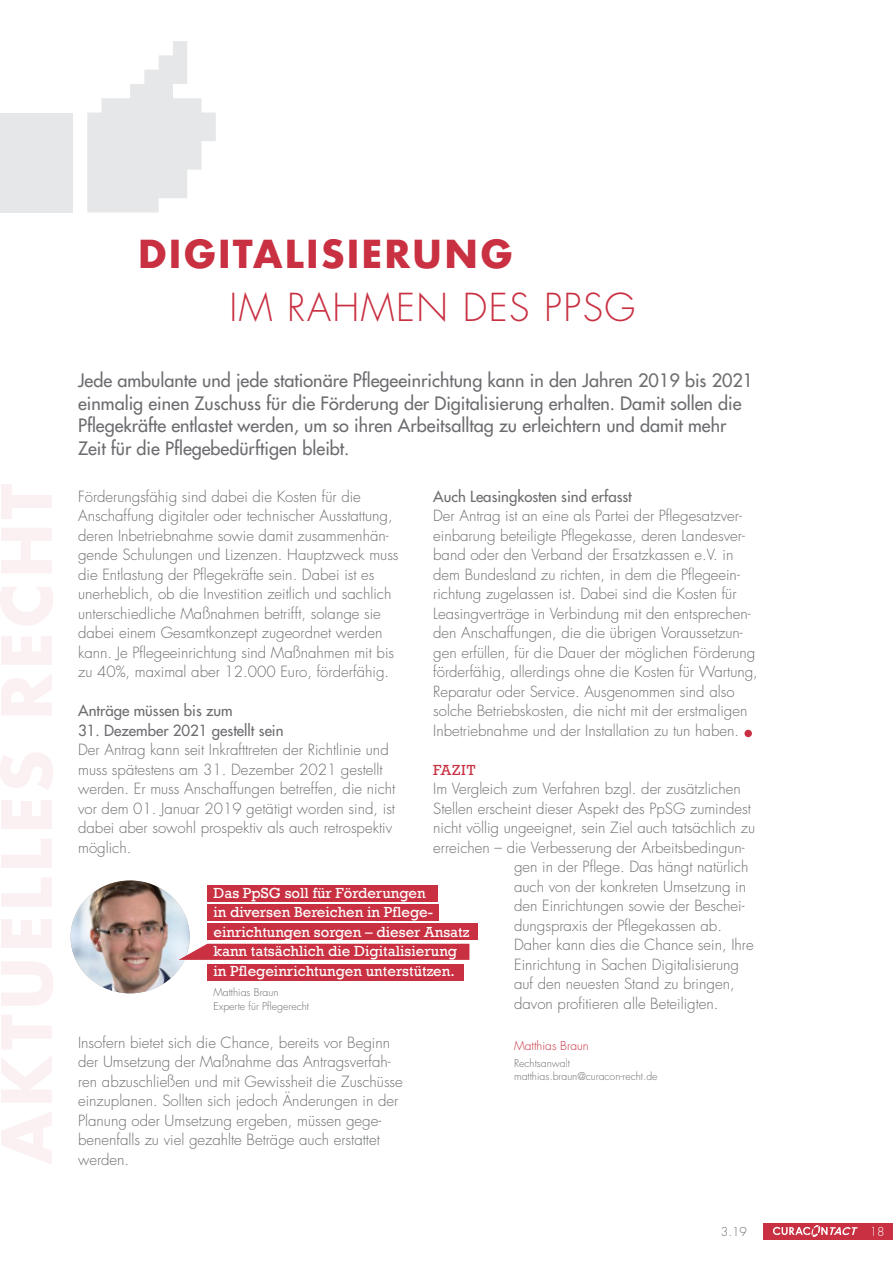
<style>
.page{position:relative;width:893px;height:1263px;background:#fff}
.page>*{position:absolute;margin:0;border:0;box-sizing:border-box;transform-origin:0 0}
.t1{font:700 37.5px "Futura";letter-spacing:.04em;color:#c93041}
.t2{font:300 37.5px "Futura";letter-spacing:.04em;color:#c93041}
.t3{font:18px/22.5px "Futura";color:#6c6d70}
.t4{font:300 15px/19.5px "Futura";color:#6c6d70}
.t5{font:15px/19.5px "Rockwell";color:#fff}
.t6{font:15px "Futura";color:#6c6d70}
.t7{font:15px "Rockwell";letter-spacing:.05em;color:#c93041}
.t8{font:300 12px "Futura";color:#c93041}
.t9{font:300 12px "Futura";color:#6c6d70}
.t10{font:300 12px "Futura";color:#fff}
.t11{font:300 10.5px/13.5px "Futura";color:#6c6d70}
</style>
<div class="page">
<div style="left:764px;top:1223px;width:129px;height:16px;background:#c93041"></div>
<svg style="left:773px;top:1225px;width:85px;height:12px"></svg>
<div style="left:744px;top:730px;width:8px;height:7px;background:#c93041;border-radius:50%"></div>
<svg style="left:87px;top:41px;width:129px;height:171px"></svg>
<div style="left:0;top:113px;width:73px;height:99px;background:#e6e7e9"></div>
<div style="left:207px;top:885px;width:231px;height:16px;background:#c93041"></div>
<div style="left:207px;top:904px;width:231px;height:16px;background:#c93041"></div>
<div style="left:207px;top:923px;width:271px;height:17px;background:#c93041"></div>
<div style="left:207px;top:964px;width:256px;height:16px;background:#c93041"></div>
<img style="left:71px;top:880px;width:119px;height:113px">
<svg style="left:179px;top:944px;width:290px;height:16px;background:#cb3a4b"></svg>
<h1 class="t1" style="left:138px;top:227px;width:377px">DIGITALISIERUNG</h1>
<h1 class="t2" style="left:230px;top:283px;width:407px">IM RAHMEN DES PPSG</h1>
<p class="t3" style="left:78px;top:369px;width:677px">Jede ambulante und jede stationäre Pflegeeinrichtung kann in den Jahren 2019 bis 2021 einmalig einen Zuschuss für die Förderung der Digitalisierung erhalten. Damit sollen die Pflegekräfte entlastet werden, um so ihren Arbeitsalltag zu erleichtern und damit mehr Zeit für die Pflegebedürftigen bleibt.</p>
<p class="t6" style="left:433px;top:486px;width:200px">Auch Leasingkosten sind erfasst</p>
<p class="t4" style="left:433px;top:506px;width:326px">Der Antrag ist an eine als Partei der Pflegesatzver&shy;einbarung beteiligte Pflegekasse, deren Landesver&shy;band oder den Verband der Ersatzkassen e.V. in dem Bundesland zu richten, in dem die Pflegeein&shy;richtung zugelassen ist. Dabei sind die Kosten für Leasingverträge in Verbindung mit den entsprechen&shy;den Anschaffungen, die die übrigen Voraussetzun&shy;gen erfüllen, für die Dauer der möglichen Förderung förderfähig, allerdings ohne die Kosten für Wartung, Reparatur oder Service. Ausgenommen sind also solche Betriebskosten, die nicht mit der erstmaligen Inbetriebnahme und der Installation zu tun haben.</p>
<p class="t7" style="left:433px;top:761px;width:44px">FAZIT</p>
<p class="t4" style="left:433px;top:779px;width:309px">Im Vergleich zum Verfahren bzgl. der zusätzlichen</p>
<p class="t4" style="left:433px;top:799px;width:319px">Stellen erscheint dieser Aspekt des PpSG zumindest</p>
<p class="t4" style="left:433px;top:818px;width:324px">nicht völlig ungeeignet, sein Ziel auch tatsächlich zu</p>
<p class="t4" style="left:433px;top:838px;width:313px">erreichen – die Verbesserung der Arbeitsbedingun-</p>
<p class="t4" style="left:514px;top:857px;width:236px">gen in der Pflege. Das hängt natürlich</p>
<p class="t4" style="left:514px;top:877px;width:234px">auch von der konkreten Umsetzung in</p>
<p class="t4" style="left:514px;top:896px;width:232px">den Einrichtungen sowie der Beschei-</p>
<p class="t4" style="left:514px;top:916px;width:209px">dungspraxis der Pflegekassen ab.</p>
<p class="t4" style="left:514px;top:935px;width:241px">Daher kann dies die Chance sein, Ihre</p>
<p class="t4" style="left:514px;top:955px;width:226px">Einrichtung in Sachen Digitalisierung</p>
<p class="t4" style="left:514px;top:974px;width:222px">auf den neuesten Stand zu bringen,</p>
<p class="t4" style="left:514px;top:994px;width:206px">davon profitieren alle Beteiligten.</p>
<p class="t4" style="left:78px;top:487px;width:322px">Förderungsfähig sind dabei die Kosten für die Anschaffung digitaler oder technischer Ausstattung, deren Inbetriebnahme sowie damit zusammenhän&shy;gende Schulungen und Lizenzen. Hauptzweck muss die Entlastung der Pflegekräfte sein. Dabei ist es unerheblich, ob die Investition zeitlich und sachlich unterschiedliche Maßnahmen betrifft, solange sie dabei einem Gesamtkonzept zugeordnet werden kann. Je Pflegeeinrichtung sind Maßnahmen mit bis zu 40%, maximal aber 12.000 Euro, förderfähig.</p>
<p class="t6" style="left:78px;top:701px;width:156px">Anträge müssen bis zum</p>
<p class="t6" style="left:78px;top:720px;width:207px">31. Dezember 2021 gestellt sein</p>
<p class="t4" style="left:78px;top:740px;width:319px">Der Antrag kann seit Inkrafttreten der Richtlinie und muss spätestens am 31. Dezember 2021 gestellt werden. Er muss Anschaffungen betreffen, die nicht vor dem 01. Januar 2019 getätigt worden sind, ist dabei aber sowohl prospektiv als auch retrospektiv möglich.</p>
<p class="t5" style="left:213px;top:883px;width:257px">Das PpSG soll für Förderungen<br>in diversen Bereichen in Pflege&shy;einrichtungen sorgen – dieser Ansatz kann tatsächlich die Digitalisierung in Pflegeinrichtungen unterstützen.</p>
<p class="t11" style="left:213px;top:986px;width:97px">Matthias Braun<br>Experte für Pflegerecht</p>
<p class="t4" style="left:78px;top:1033px;width:326px">Insofern bietet sich die Chance, bereits vor Beginn der Umsetzung der Maßnahme das Antragsverfah&shy;ren abzuschließen und mit Gewissheit die Zuschüsse einzuplanen. Sollten sich jedoch Änderungen in der Planung oder Umsetzung ergeben, müssen gege&shy;benenfalls zu viel gezahlte Beträge auch erstattet werden.</p>
<p class="t8" style="left:514px;top:1038px;width:76px">Matthias Braun</p>
<p class="t11" style="left:514px;top:1056px;width:145px">Rechtsanwalt matthias.braun@curacon-recht.de</p>
<p class="t9" style="left:721px;top:1223px;width:28px">3.19</p>
<p class="t10" style="left:870px;top:1223px;width:16px">18</p>
</div>
